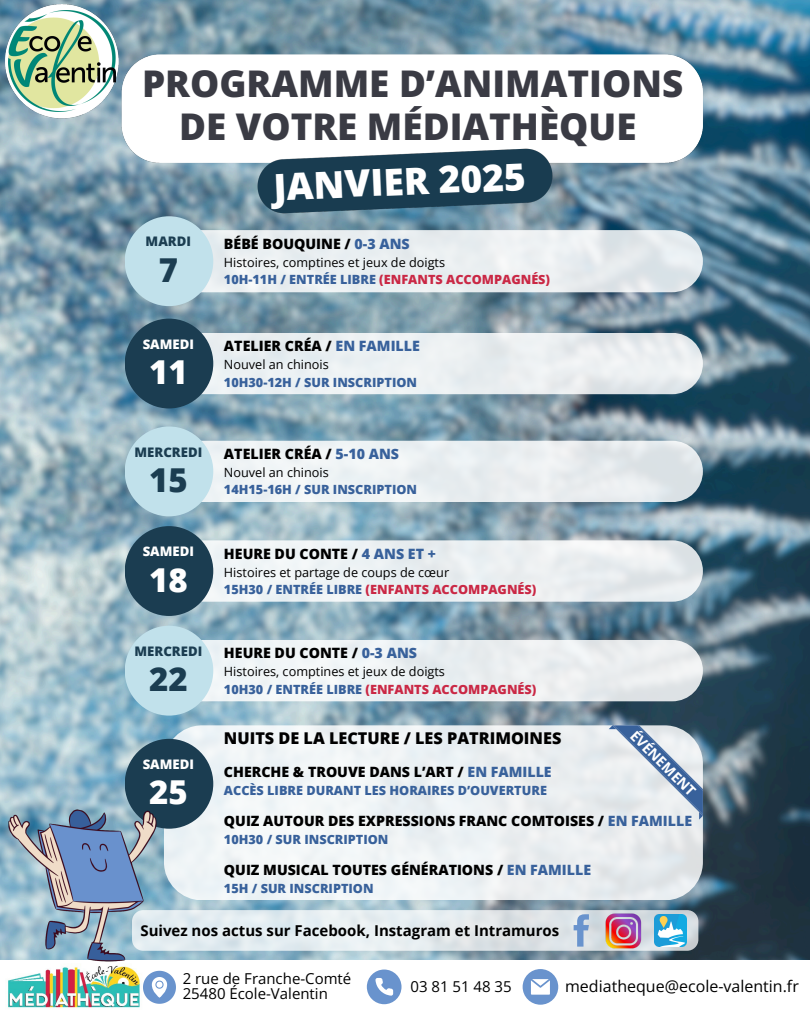
<style>
.page{position:relative;width:810px;height:1013px;background:#fff}
.page>*{position:absolute;margin:0;border:0;box-sizing:border-box;transform-origin:0 0}
.t1{font:800 37.2px "Open Sans";color:#fff}
.t2{font:800 36.8px/43.5px "Open Sans";color:#3a3b44;text-align:center}
.t3{font:800 32.9px "Open Sans";color:#fff}
.t4{font:800 32.9px "Open Sans";color:#1b3d51}
.t5{font:800 16.2px "Open Sans";color:#000}
.t6{font:16px "Open Sans";color:#000}
.t7{font:15px/15px "Open Sans";color:#000}
.t8{font:700 15px "Open Sans";color:#000}
.t9{font:800 14.2px "Open Sans";color:#000}
.t10{font:700 14.2px "Open Sans";color:#fff}
.t11{font:800 13.2px "Open Sans";color:#1b3d51}
.t12{font:800 13.2px "Open Sans";color:#fff}
.t13{font:12.7px/17.2px "Open Sans";color:#000}
.t14{font:800 12.7px "Open Sans";color:#38619b}
.t15{font:800 12.7px "Open Sans";color:#ca2845}
.s1{color:#38619b}
.s2{font-weight:800;color:#38619b}
.s3{font-weight:800;color:#ca2845}
</style>
<div class="page">
<img style="left:0;top:0;width:810px;height:960px">
<div style="left:164px;top:725px;width:539px;height:175px;background:#eef2f5;border-radius:38px"></div>
<div style="left:125px;top:738px;width:88px;height:90px;background:#1b3d51;border-radius:50%"></div>
<svg style="left:609px;top:725px;width:94px;height:94px"></svg>
<img style="left:0;top:0;width:708px;height:167px">
<img style="left:9px;top:10px;width:106px;height:101px">
<img style="left:257px;top:149px;width:296px;height:64px">
<svg style="left:143px;top:970px;width:33px;height:33px"></svg>
<img style="left:8px;top:969px;width:132px;height:39px">
<svg style="left:523px;top:969px;width:35px;height:35px"></svg>
<svg style="left:367px;top:969px;width:34px;height:35px"></svg>
<div style="left:164px;top:230px;width:539px;height:62px;background:linear-gradient(to right,#ecf1f3,#e5eaed);border-radius:31px"></div>
<div style="left:125px;top:216px;width:88px;height:90px;background:#c1e1eb;border-radius:50%"></div>
<img style="left:0;top:801px;width:164px;height:168px">
<svg style="left:132px;top:910px;width:566px;height:40px;background:#e1e8ec"></svg>
<img style="left:654px;top:914px;width:32px;height:32px">
<svg style="left:574px;top:914px;width:15px;height:32px"></svg>
<img style="left:598px;top:910px;width:47px;height:40px">
<div style="left:164px;top:441px;width:539px;height:61px;background:linear-gradient(to right,#f3f8f9,#e2e7ea);border-radius:31px"></div>
<div style="left:125px;top:426px;width:88px;height:90px;background:#c1e1eb;border-radius:50%"></div>
<div style="left:164px;top:540px;width:539px;height:61px;background:#ecf1f3;border-radius:31px"></div>
<div style="left:125px;top:526px;width:88px;height:90px;background:#1b3d51;border-radius:50%"></div>
<div style="left:164px;top:333px;width:539px;height:61px;background:#ebf0f2;border-radius:31px"></div>
<div style="left:125px;top:318px;width:88px;height:90px;background:#1b3d51;border-radius:50%"></div>
<div style="left:164px;top:640px;width:539px;height:61px;background:#ecf0f2;border-radius:31px"></div>
<div style="left:125px;top:625px;width:88px;height:90px;background:#c1e1eb;border-radius:50%"></div>
<p class="t2" style="left:142px;top:61px;width:543px">PROGRAMME D’ANIMATIONS<br>DE VOTRE MÉDIATHÈQUE</p>
<h5 class="t1" style="left:273px;top:160px;width:254px;rotate:-2deg">JANVIER 2025</h5>
<h5 class="t11" style="left:146px;top:232px;width:47px">MARDI</h5>
<p class="t4" style="left:159px;top:247px;width:21px">7</p>
<h5 class="t12" style="left:143px;top:334px;width:53px">SAMEDI</h5>
<p class="t3" style="left:149px;top:349px;width:40px">11</p>
<p class="t9" style="left:224px;top:234px;width:187px">BÉBÉ BOUQUINE / <span class="s1">0-3 ANS</span></p>
<p class="t13" style="left:224px;top:253px;width:328px">Histoires, comptines et jeux de doigts<br><span class="s2">10H-11H / ENTRÉE LIBRE</span> <span class="s3">(ENFANTS ACCOMPAGNÉS)</span></p>
<p class="t9" style="left:224px;top:336px;width:198px">ATELIER CRÉA / <span class="s1">EN FAMILLE</span></p>
<p class="t13" style="left:224px;top:356px;width:106px">Nouvel an chinois</p>
<p class="t14" style="left:224px;top:373px;width:195px">10H30-12H / SUR INSCRIPTION</p>
<h5 class="t11" style="left:134px;top:442px;width:69px">MERCREDI</h5>
<p class="t4" style="left:149px;top:457px;width:40px">15</p>
<h5 class="t12" style="left:143px;top:542px;width:53px">SAMEDI</h5>
<p class="t3" style="left:149px;top:556px;width:40px">18</p>
<h5 class="t11" style="left:134px;top:641px;width:69px">MERCREDI</h5>
<p class="t4" style="left:149px;top:656px;width:40px">22</p>
<p class="t12" style="left:143px;top:754px;width:53px">SAMEDI</p>
<p class="t3" style="left:149px;top:769px;width:40px">25</p>
<p class="t9" style="left:224px;top:444px;width:177px">ATELIER CRÉA / <span class="s1">5-10 ANS</span></p>
<p class="t13" style="left:224px;top:463px;width:106px">Nouvel an chinois</p>
<p class="t14" style="left:224px;top:481px;width:195px">14H15-16H / SUR INSCRIPTION</p>
<p class="t9" style="left:224px;top:543px;width:213px">HEURE DU CONTE / <span class="s1">4 ANS ET +</span></p>
<p class="t13" style="left:224px;top:563px;width:227px">Histoires et partage de coups de cœur</p>
<p class="t15" style="left:224px;top:580px;width:314px"><span class="s1">15H30 / ENTRÉE LIBRE</span> (ENFANTS ACCOMPAGNÉS)</p>
<p class="t9" style="left:224px;top:643px;width:195px">HEURE DU CONTE / <span class="s1">0-3 ANS</span></p>
<p class="t13" style="left:224px;top:663px;width:223px">Histoires, comptines et jeux de doigts</p>
<p class="t15" style="left:224px;top:680px;width:314px"><span class="s1">10H30 / ENTRÉE LIBRE</span> (ENFANTS ACCOMPAGNÉS)</p>
<p class="t10" style="left:640px;top:725px;width:87px;rotate:45deg">ÉVÉNEMENT</p>
<p class="t5" style="left:224px;top:726px;width:339px">NUITS DE LA LECTURE / LES PATRIMOINES</p>
<p class="t9" style="left:224px;top:762px;width:329px">CHERCHE &amp; TROUVE DANS L’ART / <span class="s1">EN FAMILLE</span></p>
<p class="t14" style="left:224px;top:781px;width:325px">ACCÈS LIBRE DURANT LES HORAIRES D’OUVERTURE</p>
<p class="t9" style="left:224px;top:810px;width:470px">QUIZ AUTOUR DES EXPRESSIONS FRANC COMTOISES / <span class="s1">EN FAMILLE</span></p>
<p class="t14" style="left:224px;top:830px;width:166px">10H30 / SUR INSCRIPTION</p>
<p class="t9" style="left:224px;top:859px;width:369px">QUIZ MUSICAL TOUTES GÉNÉRATIONS / <span class="s1">EN FAMILLE</span></p>
<p class="t14" style="left:224px;top:879px;width:151px">15H / SUR INSCRIPTION</p>
<h5 class="t8" style="left:140px;top:920px;width:420px">Suivez nos actus sur Facebook, Instagram et Intramuros</h5>
<h1 class="t7" style="left:183px;top:970px;width:170px">2 rue de Franche-Comté<br>25480 École-Valentin</h1>
<h1 class="t7" style="left:411px;top:978px;width:103px">03 81 51 48 35</h1>
<p class="t6" style="left:565px;top:974px;width:235px">mediatheque@ecole-valentin.fr</p>
</div>
